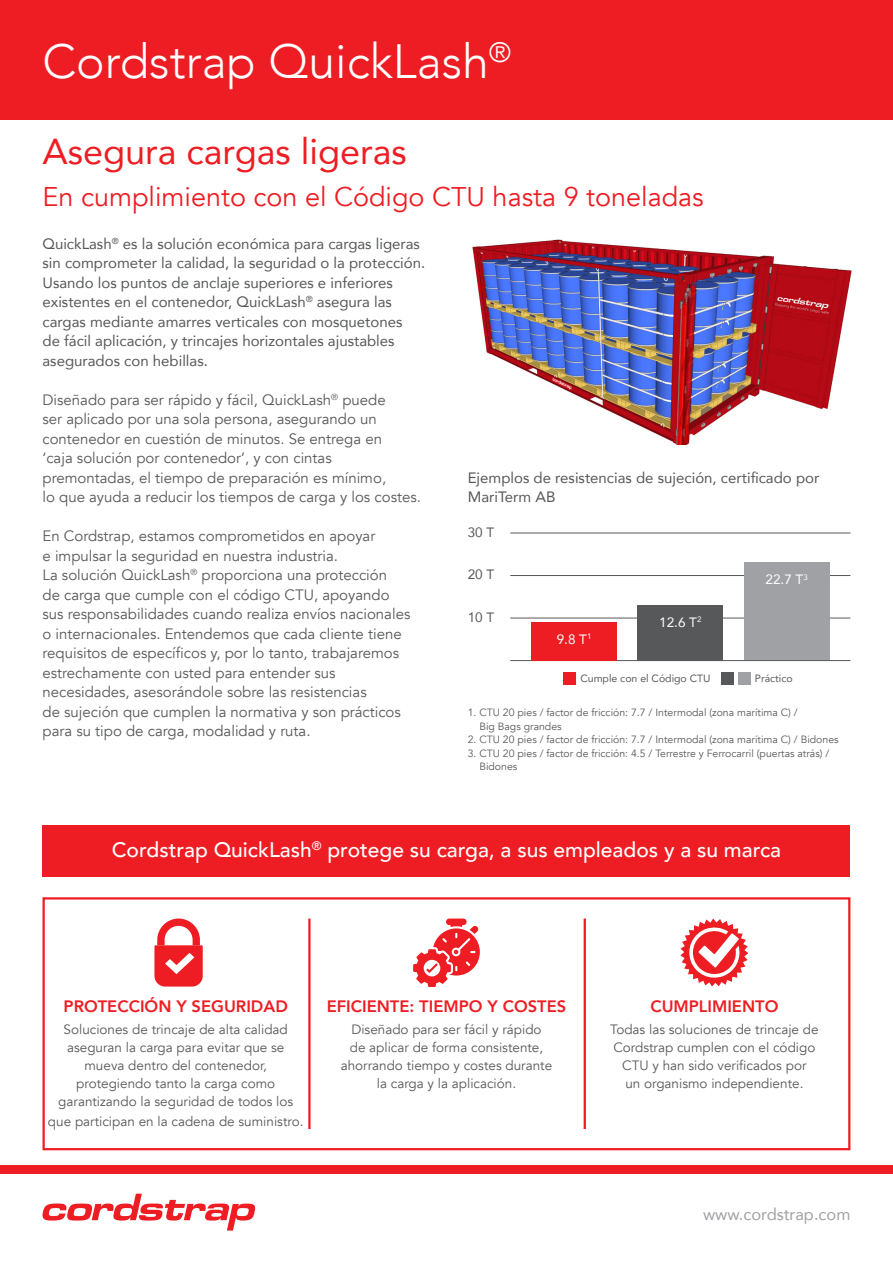
<style>
.page{position:relative;width:893px;height:1263px;background:#fff}
.page>*{position:absolute;margin:0;border:0;box-sizing:border-box;transform-origin:0 0}
.t1{font:300 48px "Avenir";color:#fff}
.t2{font:36px "Avenir";color:#ee1d23}
.t3{font:27px "Avenir";color:#ee1d23}
.t4{font:500 21px "Avenir";color:#fff}
.t5{font:800 16.5px "Avenir";color:#ee1d23}
.t6{font:16.5px "Avenir";color:#a0a1a5}
.t7{font:15px/19.5px "Avenir";color:#57585a}
.t8{font:15px/19.5px "Avenir";color:#57585a}
.t9{font:13.5px "Avenir";color:#57585a}
.t10{font:13.5px "Avenir";color:#fff}
.t11{font:13.5px "Avenir";color:#57585a}
.t12{font:10.5px "Avenir";color:#57585a}
.t13{font:10.5px "Avenir";color:#57585a}
</style>
<div class="page">
<img style="left:472px;top:239px;width:380px;height:205px">
<div style="left:0;top:0;width:893px;height:119px;background:#ee1d23"></div>
<div style="left:0;top:1165px;width:893px;height:9px;background:#ee1d23"></div>
<svg style="left:42px;top:1194px;width:214px;height:36px"></svg>
<div style="left:43px;top:825px;width:807px;height:51px;background:#ee1d23"></div>
<hr style="left:510px;top:533px;width:340px;height:1px;background:#57585a">
<hr style="left:510px;top:575px;width:340px;height:1px;background:#57585a">
<hr style="left:510px;top:618px;width:340px;height:1px;background:#57585a">
<hr style="left:510px;top:660px;width:340px;height:1px;background:#57585a">
<div style="left:531px;top:622px;width:86px;height:38px;background:#ee1d23"></div>
<div style="left:638px;top:605px;width:85px;height:55px;background:#57585a"></div>
<div style="left:744px;top:562px;width:85px;height:98px;background:#a0a1a5"></div>
<div style="left:563px;top:672px;width:13px;height:13px;background:#ee1d23"></div>
<div style="left:738px;top:672px;width:13px;height:13px;background:#a0a1a5"></div>
<div style="left:721px;top:672px;width:13px;height:13px;background:#57585a"></div>
<div style="left:43px;top:897px;width:807px;height:253px;border:2px solid #ee1d23"></div>
<svg style="left:154px;top:918px;width:49px;height:68px"></svg>
<svg style="left:413px;top:918px;width:67px;height:69px"></svg>
<hr style="left:308px;top:918px;width:3px;height:211px;background:#ee1d23">
<hr style="left:584px;top:918px;width:2px;height:211px;background:#ee1d23">
<svg style="left:680px;top:918px;width:68px;height:68px"></svg>
<p class="t1" style="left:43px;top:33px;width:470px">Cordstrap QuickLash<sup>®</sup></p>
<p class="t2" style="left:43px;top:122px;width:366px">Asegura cargas ligeras</p>
<p class="t3" style="left:43px;top:180px;width:663px">En cumplimiento con el Código CTU hasta 9 toneladas</p>
<p class="t8" style="left:43px;top:233px;width:384px">QuickLash<sup>®</sup> es la solución económica para cargas ligeras sin comprometer la calidad, la seguridad o la protección.</p>
<p class="t8" style="left:43px;top:272px;width:352px">Usando los puntos de anclaje superiores e inferiores</p>
<p class="t8" style="left:43px;top:292px;width:361px">existentes en el contenedor, QuickLash<sup>®</sup> asegura las cargas mediante amarres verticales con mosquetones</p>
<p class="t8" style="left:43px;top:331px;width:354px">de fácil aplicación, y trincajes horizontales ajustables asegurados con hebillas.</p>
<p class="t7" style="left:43px;top:390px;width:345px">Diseñado para ser rápido y fácil, QuickLash<sup>®</sup> puede</p>
<p class="t7" style="left:43px;top:410px;width:336px">ser aplicado por una sola persona, asegurando un</p>
<p class="t7" style="left:43px;top:429px;width:341px">contenedor en cuestión de minutos. Se entrega en</p>
<p class="t7" style="left:43px;top:449px;width:291px">‘caja solución por contenedor’, y con cintas</p>
<p class="t7" style="left:43px;top:468px;width:345px">premontadas, el tiempo de preparación es mínimo,</p>
<p class="t7" style="left:43px;top:488px;width:380px">lo que ayuda a reducir los tiempos de carga y los costes.</p>
<p class="t7" style="left:43px;top:527px;width:334px">En Cordstrap, estamos comprometidos en apoyar</p>
<p class="t7" style="left:43px;top:546px;width:297px">e impulsar la seguridad en nuestra industria.</p>
<p class="t7" style="left:43px;top:566px;width:346px">La solución QuickLash<sup>®</sup> proporciona una protección</p>
<p class="t7" style="left:43px;top:585px;width:349px">de carga que cumple con el código CTU, apoyando</p>
<p class="t7" style="left:43px;top:605px;width:369px">sus responsabilidades cuando realiza envíos nacionales o internacionales. Entendemos que cada cliente tiene requisitos de específicos y, por lo tanto, trabajaremos</p>
<p class="t7" style="left:43px;top:663px;width:295px">estrechamente con usted para entender sus</p>
<p class="t7" style="left:43px;top:683px;width:326px">necesidades, asesorándole sobre las resistencias</p>
<p class="t7" style="left:43px;top:702px;width:360px">de sujeción que cumplen la normativa y son prácticos para su tipo de carga, modalidad y ruta.</p>
<p class="t8" style="left:468px;top:467px;width:353px">Ejemplos de resistencias de sujeción, certificado por</p>
<p class="t8" style="left:468px;top:487px;width:89px">MariTerm AB</p>
<p class="t11" style="left:468px;top:521px;width:28px">30 T</p>
<p class="t11" style="left:468px;top:563px;width:28px">20 T</p>
<p class="t11" style="left:468px;top:606px;width:28px">10 T</p>
<p class="t10" style="left:766px;top:569px;width:44px">22.7 T<sup>3</sup></p>
<p class="t10" style="left:659px;top:611px;width:44px">12.6 T<sup>2</sup></p>
<p class="t10" style="left:557px;top:628px;width:36px">9.8 T<sup>1</sup></p>
<p class="t13" style="left:580px;top:670px;width:132px">Cumple con el Código CTU</p>
<p class="t13" style="left:755px;top:670px;width:39px">Práctico</p>
<p class="t12" style="left:468px;top:706px;width:332px">1. CTU 20 pies / factor de fricción: 7.7 / Intermodal (zona marítima C) /</p>
<p class="t12" style="left:479px;top:720px;width:84px">Big Bags grandes</p>
<p class="t12" style="left:468px;top:733px;width:372px">2. CTU 20 pies / factor de fricción: 7.7 / Intermodal (zona marítima C) / Bidones</p>
<p class="t12" style="left:468px;top:747px;width:363px">3. CTU 20 pies / factor de fricción: 4.5 / Terrestre y Ferrocarril (puertas atrás) /</p>
<p class="t12" style="left:479px;top:760px;width:39px">Bidones</p>
<p class="t4" style="left:112px;top:831px;width:671px">Cordstrap QuickLash<sup>®</sup> protege su carga, a sus empleados y a su marca</p>
<p class="t5" style="left:64px;top:993px;width:226px">PROTECCIÓN Y SEGURIDAD</p>
<p class="t9" style="left:64px;top:1021px;width:226px">Soluciones de trincaje de alta calidad</p>
<p class="t9" style="left:67px;top:1039px;width:219px">aseguran la carga para evitar que se</p>
<p class="t9" style="left:84px;top:1057px;width:184px">mueva dentro del contenedor,</p>
<p class="t9" style="left:76px;top:1075px;width:201px">protegiendo tanto la carga como</p>
<p class="t9" style="left:58px;top:1093px;width:236px">garantizando la seguridad de todos los</p>
<p class="t9" style="left:48px;top:1113px;width:257px">que participan en la cadena de suministro.</p>
<p class="t5" style="left:327px;top:993px;width:241px">EFICIENTE: TIEMPO Y COSTES</p>
<p class="t9" style="left:351px;top:1021px;width:192px">Diseñado para ser fácil y rápido</p>
<p class="t9" style="left:350px;top:1039px;width:195px">de aplicar de forma consistente,</p>
<p class="t9" style="left:341px;top:1057px;width:213px">ahorrando tiempo y costes durante</p>
<p class="t9" style="left:377px;top:1075px;width:141px">la carga y la aplicación.</p>
<p class="t5" style="left:650px;top:993px;width:130px">CUMPLIMIENTO</p>
<p class="t9" style="left:610px;top:1021px;width:210px">Todas las soluciones de trincaje de</p>
<p class="t9" style="left:613px;top:1039px;width:204px">Cordstrap cumplen con el código</p>
<p class="t9" style="left:622px;top:1057px;width:186px">CTU y han sido verificados por</p>
<p class="t9" style="left:625px;top:1075px;width:180px">un organismo independiente.</p>
<p class="t6" style="left:703px;top:1201px;width:149px">www.cordstrap.com</p>
</div>
